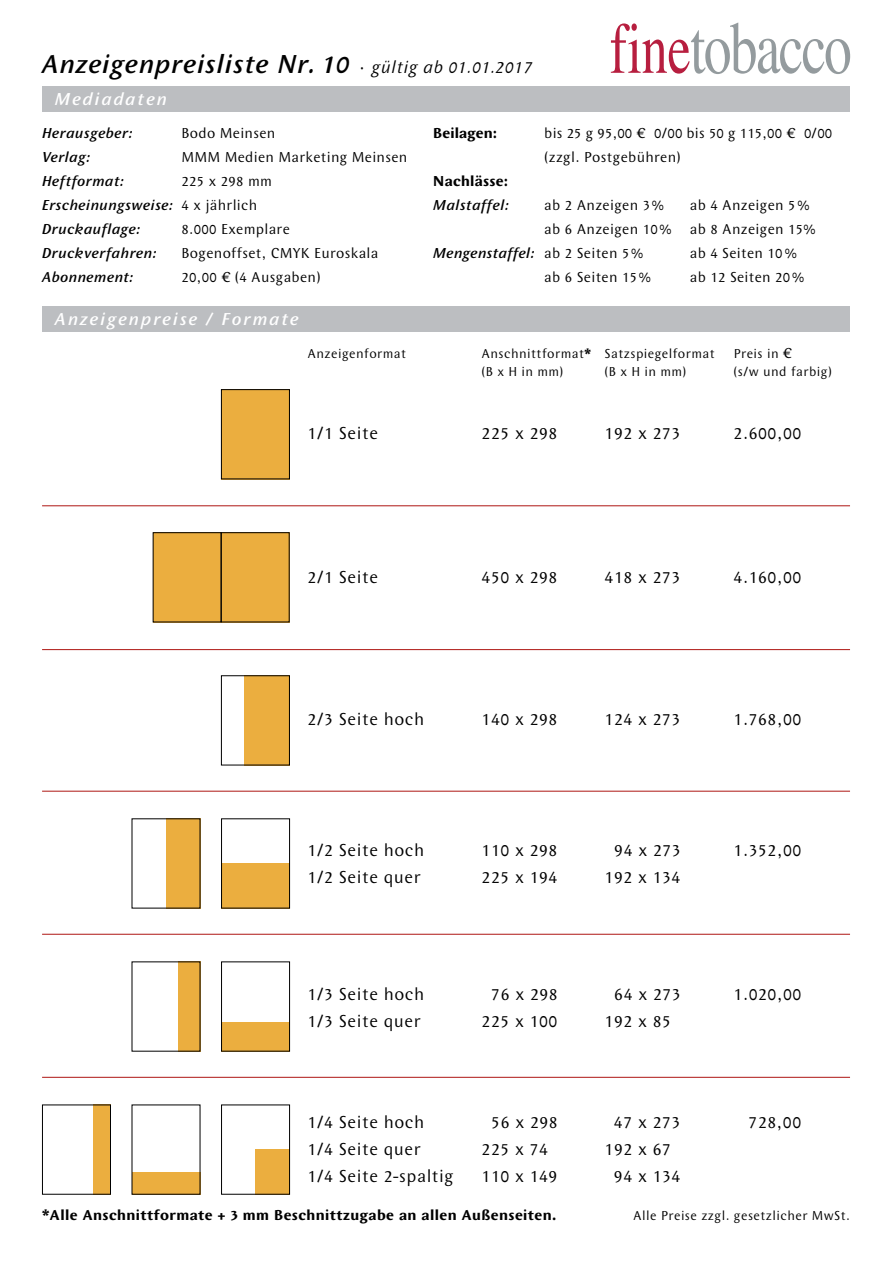
<style>
.page{position:relative;width:893px;height:1263px;background:#fff}
.page>*{position:absolute;margin:0;border:0;box-sizing:border-box;transform-origin:0 0}
.t1{font:italic 500 27px "Wunderlich";letter-spacing:.025em;color:#000}
.t2{font:18px "Wunderlich";letter-spacing:.03em;color:#000}
.t3{font:italic 500 18px "Wunderlich";letter-spacing:.1em;color:#fff}
.t4{font:15px/24px "Wunderlich";letter-spacing:.02em;color:#000}
.t5{font:italic 500 15px/24px "Wunderlich";letter-spacing:.02em;color:#000}
.t6{font:700 15px "Wunderlich";letter-spacing:.03em;color:#000}
.t7{font:700 15px "Wunderlich";letter-spacing:.01em;color:#000}
.t8{font:13.5px "Wunderlich";letter-spacing:.03em;color:#000}
.s1{font-weight:400;font-style:normal;font-size:18px}
.s2{font-weight:400;font-size:18px}
.s3{font-weight:400;font-style:normal}
.s4{font-family:"Wunderlich Euro"}
.s5{font-weight:700}
.s6{font-family:"Wunderlich Euro";font-size:15px}
</style>
<div class="page">
<div style="left:42px;top:86px;width:808px;height:25px;background:#bcbec1"></div>
<div style="left:42px;top:306px;width:808px;height:25px;background:#bcbec1"></div>
<div style="left:221px;top:1104px;width:69px;height:90px;border:1px solid #000"></div>
<div style="left:42px;top:1104px;width:69px;height:90px;border:1px solid #000"></div>
<div style="left:221px;top:961px;width:69px;height:90px;border:1px solid #000"></div>
<div style="left:221px;top:818px;width:69px;height:90px;border:1px solid #000"></div>
<div style="left:221px;top:675px;width:69px;height:90px;border:1px solid #000"></div>
<div style="left:166px;top:818px;width:34px;height:90px;background:#ebae3f"></div>
<div style="left:245px;top:675px;width:45px;height:90px;background:#ebae3f"></div>
<div style="left:221px;top:389px;width:68px;height:90px;background:#ebae3f"></div>
<div style="left:153px;top:532px;width:137px;height:90px;background:#ebae3f"></div>
<div style="left:221px;top:863px;width:69px;height:45px;background:#ebae3f"></div>
<div style="left:178px;top:961px;width:23px;height:90px;background:#ebae3f"></div>
<div style="left:221px;top:1022px;width:69px;height:29px;background:#ebae3f"></div>
<div style="left:94px;top:1104px;width:17px;height:90px;background:#ebae3f"></div>
<div style="left:132px;top:1172px;width:68px;height:22px;background:#ebae3f"></div>
<div style="left:256px;top:1149px;width:34px;height:45px;background:#ebae3f"></div>
<hr style="left:42px;top:505px;width:808px;height:1px;background:#ae1613">
<hr style="left:42px;top:649px;width:808px;height:1px;background:#ae1613">
<hr style="left:42px;top:791px;width:808px;height:1px;background:#ae1613">
<hr style="left:42px;top:934px;width:808px;height:1px;background:#ae1613">
<hr style="left:42px;top:1077px;width:808px;height:1px;background:#ae1613">
<svg style="left:611px;top:23px;width:239px;height:51px"></svg>
<h1 class="t1" style="left:42px;top:49px;width:493px">Anzeigenpreisliste Nr. 10 <span class="s1">·</span> <span class="s2">gültig ab 01.01.2017</span></h1>
<p class="t3" style="left:55px;top:89px;width:114px">Mediadaten</p>
<p class="t5" style="left:42px;top:121px;width:92px">Herausgeber:</p>
<p class="t4" style="left:182px;top:121px;width:95px">Bodo Meinsen</p>
<p class="t5" style="left:42px;top:145px;width:50px">Verlag:</p>
<p class="t4" style="left:182px;top:145px;width:227px">MMM Medien Marketing Meinsen</p>
<p class="t5" style="left:42px;top:169px;width:84px">Heftformat:</p>
<p class="t5" style="left:42px;top:169px;width:232px;text-indent:139px"><span class="s3">225 x 298 mm<br></span>Erscheinungsweise: <span class="s3">4 x jährlich<br></span>Druckauflage:</p>
<p class="t4" style="left:182px;top:217px;width:110px">8.000 Exemplare</p>
<p class="t5" style="left:42px;top:241px;width:116px">Druckverfahren:</p>
<p class="t4" style="left:182px;top:241px;width:198px">Bogenoffset, CMYK Euroskala</p>
<p class="t5" style="left:42px;top:265px;width:93px">Abonnement:</p>
<p class="t4" style="left:182px;top:265px;width:141px">20,00 <span class="s4">1</span> (4 Ausgaben)</p>
<p class="t3" style="left:55px;top:309px;width:246px">Anzeigenpreise / Formate</p>
<p class="t7" style="left:433px;top:124px;width:66px">Beilagen:</p>
<p class="t4" style="left:544px;top:121px;width:289px">bis 25 g 95,00 <span class="s4">1</span> 0/00 bis 50 g 115,00 <span class="s4">1</span> 0/00 (zzgl. Postgebühren)</p>
<p class="t6" style="left:433px;top:172px;width:77px">Nachlässe:</p>
<p class="t5" style="left:433px;top:193px;width:77px">Malstaffel:</p>
<p class="t4" style="left:544px;top:193px;width:121px">ab 2 Anzeigen 3%</p>
<p class="t4" style="left:690px;top:193px;width:121px">ab 4 Anzeigen 5%</p>
<p class="t4" style="left:544px;top:217px;width:273px">ab 6 Anzeigen 10% ab 8 Anzeigen 15%</p>
<p class="t5" style="left:433px;top:241px;width:212px">Mengenstaffel: <span class="s3">ab 2 Seiten 5%</span></p>
<p class="t4" style="left:690px;top:241px;width:109px">ab 4 Seiten 10%</p>
<p class="t4" style="left:544px;top:265px;width:108px">ab 6 Seiten 15%</p>
<p class="t4" style="left:690px;top:265px;width:116px">ab 12 Seiten 20%</p>
<p class="t8" style="left:308px;top:346px;width:100px">Anzeigenformat</p>
<p class="t8" style="left:482px;top:346px;width:235px">Anschnittformat<span class="s5">*</span> Satzspiegelformat</p>
<p class="t8" style="left:734px;top:346px;width:60px">Preis in <span class="s6">1</span></p>
<p class="t8" style="left:482px;top:364px;width:83px">(B x H in mm)</p>
<p class="t8" style="left:605px;top:364px;width:83px">(B x H in mm)</p>
<p class="t8" style="left:734px;top:364px;width:100px">(s/w und farbig)</p>
<p class="t2" style="left:308px;top:423px;width:72px">1/1 Seite</p>
<p class="t2" style="left:482px;top:423px;width:77px">225 x 298</p>
<p class="t2" style="left:605px;top:423px;width:77px">192 x 273</p>
<p class="t2" style="left:734px;top:423px;width:69px">2.600,00</p>
<p class="t2" style="left:308px;top:567px;width:72px">2/1 Seite</p>
<p class="t2" style="left:482px;top:567px;width:77px">450 x 298</p>
<p class="t2" style="left:605px;top:567px;width:77px">418 x 273</p>
<p class="t2" style="left:734px;top:567px;width:69px">4.160,00</p>
<p class="t2" style="left:308px;top:709px;width:118px">2/3 Seite hoch</p>
<p class="t2" style="left:482px;top:709px;width:77px">140 x 298</p>
<p class="t2" style="left:605px;top:709px;width:77px">124 x 273</p>
<p class="t2" style="left:734px;top:709px;width:69px">1.768,00</p>
<p class="t2" style="left:308px;top:840px;width:118px">1/2 Seite hoch</p>
<p class="t2" style="left:482px;top:840px;width:77px">110 x 298</p>
<p class="t2" style="left:614px;top:840px;width:68px">94 x 273</p>
<p class="t2" style="left:734px;top:840px;width:69px">1.352,00</p>
<p class="t2" style="left:308px;top:867px;width:115px">1/2 Seite quer</p>
<p class="t2" style="left:482px;top:867px;width:77px">225 x 194</p>
<p class="t2" style="left:605px;top:867px;width:77px">192 x 134</p>
<p class="t2" style="left:308px;top:984px;width:118px">1/3 Seite hoch</p>
<p class="t2" style="left:491px;top:984px;width:68px">76 x 298</p>
<p class="t2" style="left:614px;top:984px;width:68px">64 x 273</p>
<p class="t2" style="left:734px;top:984px;width:69px">1.020,00</p>
<p class="t2" style="left:308px;top:1011px;width:115px">1/3 Seite quer</p>
<p class="t2" style="left:482px;top:1011px;width:77px">225 x 100</p>
<p class="t2" style="left:605px;top:1011px;width:68px">192 x 85</p>
<p class="t2" style="left:308px;top:1111px;width:118px">1/4 Seite hoch</p>
<p class="t2" style="left:491px;top:1111px;width:68px">56 x 298</p>
<p class="t2" style="left:614px;top:1111px;width:68px">47 x 273</p>
<p class="t2" style="left:749px;top:1111px;width:54px">728,00</p>
<p class="t2" style="left:308px;top:1138px;width:115px">1/4 Seite quer</p>
<p class="t2" style="left:482px;top:1138px;width:68px">225 x 74</p>
<p class="t2" style="left:605px;top:1138px;width:68px">192 x 67</p>
<p class="t2" style="left:308px;top:1165px;width:148px">1/4 Seite 2-spaltig</p>
<p class="t2" style="left:482px;top:1165px;width:77px">110 x 149</p>
<p class="t2" style="left:614px;top:1165px;width:68px">94 x 134</p>
<p class="t6" style="left:42px;top:1206px;width:516px">*Alle Anschnittformate + 3 mm Beschnittzugabe an allen Außenseiten.</p>
<p class="t8" style="left:633px;top:1208px;width:218px">Alle Preise zzgl. gesetzlicher MwSt.</p>
</div>
